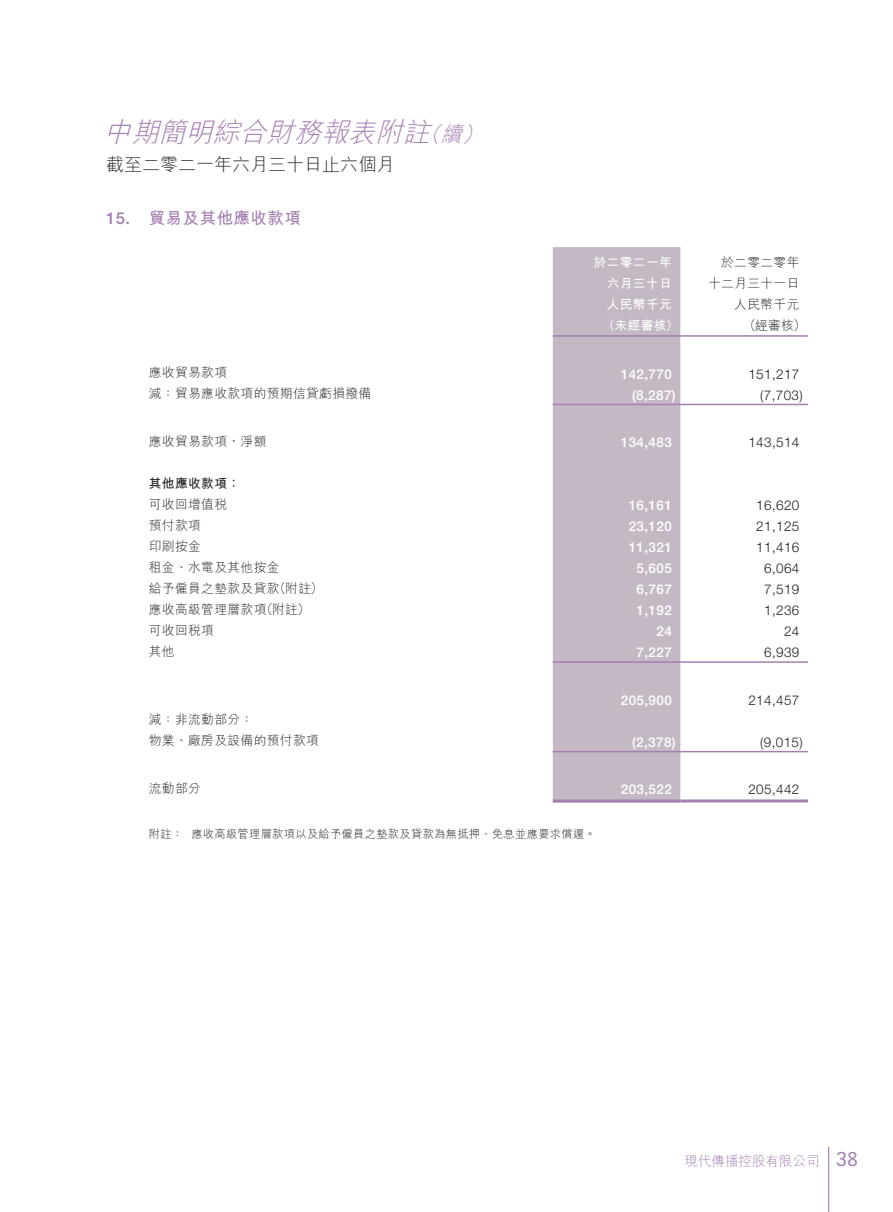
<style>
.page{position:relative;width:893px;height:1212px;background:#fff}
.page>*{position:absolute;margin:0;border:0;box-sizing:border-box;transform-origin:0 0}
.t1{font:italic 300 27px "M Hei HK";color:#a57fb2}
.t2{font:italic 300 21px "M Hei HK";color:#a57fb2}
.t3{font:19.5px "Vectora LT Std";color:#a57fb2}
.t4{font:300 18px "M Hei HK";color:#231f20}
.t5{font:700 16.5px "M Hei HK";letter-spacing:.03em;color:#a57fb2}
.t6{font:500 16.5px "Helvetica Neue LT Std";color:#a57fb2}
.t7{font:300 13.5px "Helvetica Neue LT Std";letter-spacing:.03em;color:#231f20}
.t8{font:500 13.5px "Helvetica Neue LT Std";letter-spacing:.03em;color:#fff}
.t9{font:300 13.5px "M Hei HK";color:#a57fb2}
.t10{font:300 12.75px/21px "M Hei HK";letter-spacing:.03em;color:#231f20;text-align:right}
.t11{font:700 12.75px/21px "M Hei HK";letter-spacing:.03em;color:#fff;text-align:right}
.t12{font:700 12.75px "M Hei HK";letter-spacing:.03em;color:#231f20}
.t13{font:300 11.25px "M Hei HK";letter-spacing:.03em;color:#231f20}
</style>
<div class="page">
<hr style="left:828px;top:1147px;width:1px;height:65px;background:#a57fb2">
<div style="left:553px;top:247px;width:127px;height:552px;background:#c5b8c5"></div>
<hr style="left:553px;top:335px;width:127px;height:2px;background:#a57fb2">
<hr style="left:680px;top:335px;width:128px;height:2px;background:#a57fb2">
<hr style="left:553px;top:404px;width:127px;height:1px;background:#a57fb2">
<hr style="left:680px;top:404px;width:128px;height:1px;background:#a57fb2">
<hr style="left:553px;top:661px;width:127px;height:2px;background:#a57fb2">
<hr style="left:680px;top:661px;width:128px;height:2px;background:#a57fb2">
<hr style="left:553px;top:751px;width:127px;height:1px;background:#a57fb2">
<hr style="left:680px;top:751px;width:128px;height:1px;background:#a57fb2">
<hr style="left:553px;top:799px;width:127px;height:3px;background:#a57fb2">
<hr style="left:680px;top:799px;width:128px;height:3px;background:#a57fb2">
<h1 class="t1" style="left:104px;top:118px;width:334px">中期簡明綜合財務報表附註</h1>
<h2 class="t2" style="left:441px;top:124px;width:28px">續</h2>
<h2 class="t2" style="left:420px;top:124px;width:28px">（</h2>
<h2 class="t2" style="left:462px;top:124px;width:28px">(</h2>
<h3 class="t4" style="left:106px;top:155px;width:289px">截至二零二一年六月三十日止六個月</h3>
<p class="t6" style="left:106px;top:209px;width:25px">15.</p>
<p class="t5" style="left:149px;top:206px;width:154px">貿易及其他應收款項</p>
<p class="t11" style="left:594px;top:250px;width:80px">於二零二一年六月三十日</p>
<p class="t10" style="left:708px;top:251px;width:93px">於二零二零年十二月三十一日人民幣千元</p>
<p class="t11" style="left:607px;top:292px;width:67px">人民幣千元</p>
<p class="t11" style="left:603px;top:313px;width:77px">（未經審核）</p>
<p class="t10" style="left:743px;top:314px;width:64px">（經審核(</p>
<p class="t10" style="left:149px;top:362px;width:80px">應收貿易款項</p>
<p class="t8" style="left:621px;top:366px;width:53px">142,770</p>
<p class="t7" style="left:748px;top:366px;width:53px">151,217</p>
<p class="t10" style="left:149px;top:383px;width:224px">減：貿易應收款項的預期信貸虧損撥備</p>
<p class="t8" style="left:632px;top:387px;width:45px">)8,287(</p>
<p class="t7" style="left:760px;top:387px;width:44px">)7,703(</p>
<p class="t10" style="left:149px;top:430px;width:119px">應收貿易款項，淨額</p>
<p class="t12" style="left:149px;top:474px;width:93px">其他應收款項：</p>
<p class="t8" style="left:621px;top:434px;width:53px">134,483</p>
<p class="t7" style="left:748px;top:434px;width:53px">143,514</p>
<p class="t10" style="left:149px;top:493px;width:80px">可收回增值稅</p>
<p class="t8" style="left:629px;top:497px;width:45px">16,161</p>
<p class="t7" style="left:756px;top:497px;width:45px">16,620</p>
<p class="t10" style="left:149px;top:514px;width:54px">預付款項</p>
<p class="t8" style="left:629px;top:518px;width:45px">23,120</p>
<p class="t7" style="left:756px;top:518px;width:45px">21,125</p>
<p class="t10" style="left:149px;top:535px;width:54px">印刷按金</p>
<p class="t8" style="left:629px;top:539px;width:45px">11,321</p>
<p class="t7" style="left:756px;top:539px;width:45px">11,416</p>
<p class="t10" style="left:149px;top:556px;width:132px">租金、水電及其他按金</p>
<p class="t8" style="left:637px;top:560px;width:37px">5,605</p>
<p class="t7" style="left:764px;top:560px;width:37px">6,064</p>
<p class="t10" style="left:149px;top:577px;width:132px">給予僱員之墊款及貸款</p>
<p class="t10" style="left:273px;top:577px;width:51px">（附註(</p>
<p class="t8" style="left:637px;top:581px;width:37px">6,767</p>
<p class="t7" style="left:764px;top:581px;width:37px">7,519</p>
<p class="t10" style="left:149px;top:598px;width:119px">應收高級管理層款項</p>
<p class="t10" style="left:260px;top:598px;width:51px">（附註(</p>
<p class="t8" style="left:637px;top:602px;width:37px">1,192</p>
<p class="t7" style="left:764px;top:602px;width:37px">1,236</p>
<p class="t10" style="left:149px;top:619px;width:67px">可收回稅項</p>
<p class="t8" style="left:656px;top:623px;width:17px">24</p>
<p class="t7" style="left:784px;top:623px;width:17px">24</p>
<p class="t10" style="left:149px;top:640px;width:27px">其他</p>
<p class="t8" style="left:637px;top:644px;width:37px">7,227</p>
<p class="t7" style="left:764px;top:644px;width:37px">6,939</p>
<p class="t8" style="left:621px;top:692px;width:53px">205,900</p>
<p class="t7" style="left:748px;top:692px;width:53px">214,457</p>
<p class="t10" style="left:149px;top:709px;width:106px">減：非流動部分：</p>
<p class="t10" style="left:149px;top:730px;width:172px">物業、廠房及設備的預付款項</p>
<p class="t8" style="left:632px;top:734px;width:45px">)2,378(</p>
<p class="t7" style="left:760px;top:734px;width:44px">)9,015(</p>
<p class="t10" style="left:149px;top:777px;width:54px">流動部分</p>
<p class="t13" style="left:191px;top:828px;width:406px">應收高級管理層款項以及給予僱員之墊款及貸款為無抵押、免息並應要求償還。</p>
<p class="t13" style="left:149px;top:828px;width:36px">附註：</p>
<p class="t8" style="left:621px;top:781px;width:53px">203,522</p>
<p class="t7" style="left:748px;top:781px;width:53px">205,442</p>
<p class="t9" style="left:685px;top:1154px;width:136px">現代傳播控股有限公司</p>
<h3 class="t3" style="left:836px;top:1148px;width:23px">38</h3>
</div>
